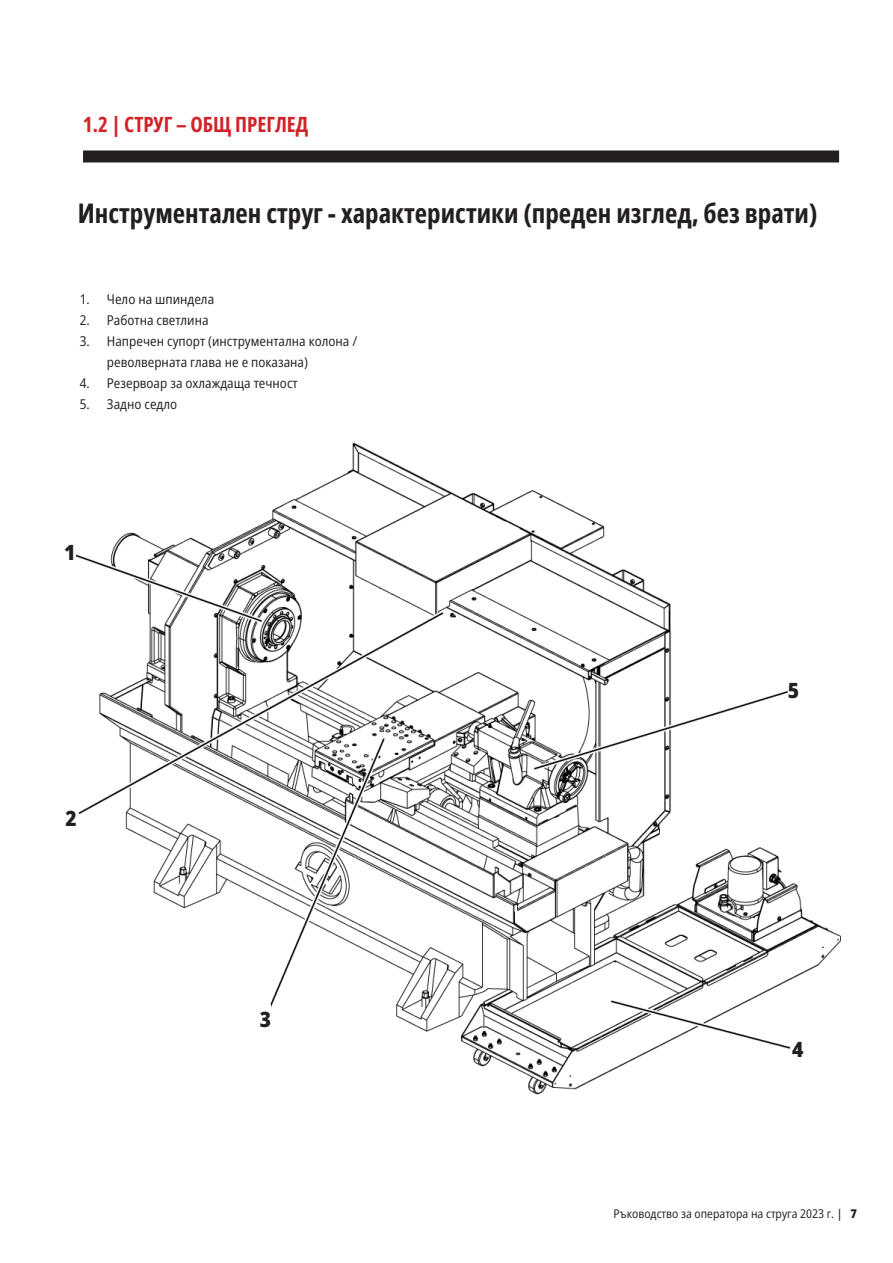
<style>
.page{position:relative;width:893px;height:1263px;background:#fff}
.page>*{position:absolute;margin:0;border:0;box-sizing:border-box;transform-origin:0 0}
.t1{font:700 27px "Open Sans Condensed";color:#231f20}
.t2{font:700 21px "Open Sans Condensed";color:#d1232a}
.t3{font:800 semi-condensed 21px "Open Sans";color:#231f20}
.t4{font:semi-condensed 13.5px/21px "Open Sans";color:#231f20}
.t5{font:semi-condensed 12px "Open Sans";color:#231f20}
.s1{font-weight:500}
.s2{font-weight:800}
</style>
<div class="page">
<img style="left:76px;top:442px;width:765px;height:653px">
<div style="left:83px;top:150px;width:756px;height:12px;background:#231f20"></div>
<div style="left:54px;top:804px;width:23px;height:39px;background:#fff"></div>
<div style="left:248px;top:1005px;width:23px;height:24px;background:#fff"></div>
<div style="left:792px;top:1035px;width:23px;height:24px;background:#fff"></div>
<div style="left:788px;top:675px;width:23px;height:43px;background:#fff"></div>
<p class="t2" style="left:83px;top:110px;width:227px">1.2 | СТРУГ – ОБЩ ПРЕГЛЕД</p>
<p class="t1" style="left:78px;top:195px;width:741px">Инструментален струг - характеристики (преден изглед, без врати)</p>
<p class="t4" style="left:80px;top:289px;width:136px">1. Чело на шпиндела</p>
<p class="t4" style="left:80px;top:310px;width:130px">2. Работна светлина</p>
<p class="t4" style="left:107px;top:331px;width:252px;text-indent:-27px">3. Напречен супорт (инструментална колона / револверната глава не е показана)</p>
<p class="t4" style="left:80px;top:373px;width:219px">4. Резервоар за охлаждаща течност</p>
<p class="t4" style="left:80px;top:394px;width:99px">5. Задно седло</p>
<p class="t3" style="left:64px;top:538px;width:13px">1</p>
<p class="t3" style="left:66px;top:804px;width:13px">2</p>
<p class="t3" style="left:260px;top:1005px;width:13px">3</p>
<p class="t3" style="left:788px;top:676px;width:13px">5</p>
<p class="t3" style="left:792px;top:1035px;width:13px">4</p>
<p class="t5" style="left:614px;top:1205px;width:245px">Ръководство за оператора на струга 2023 г. <span class="s1">|</span> <span class="s2">7</span></p>
</div>
